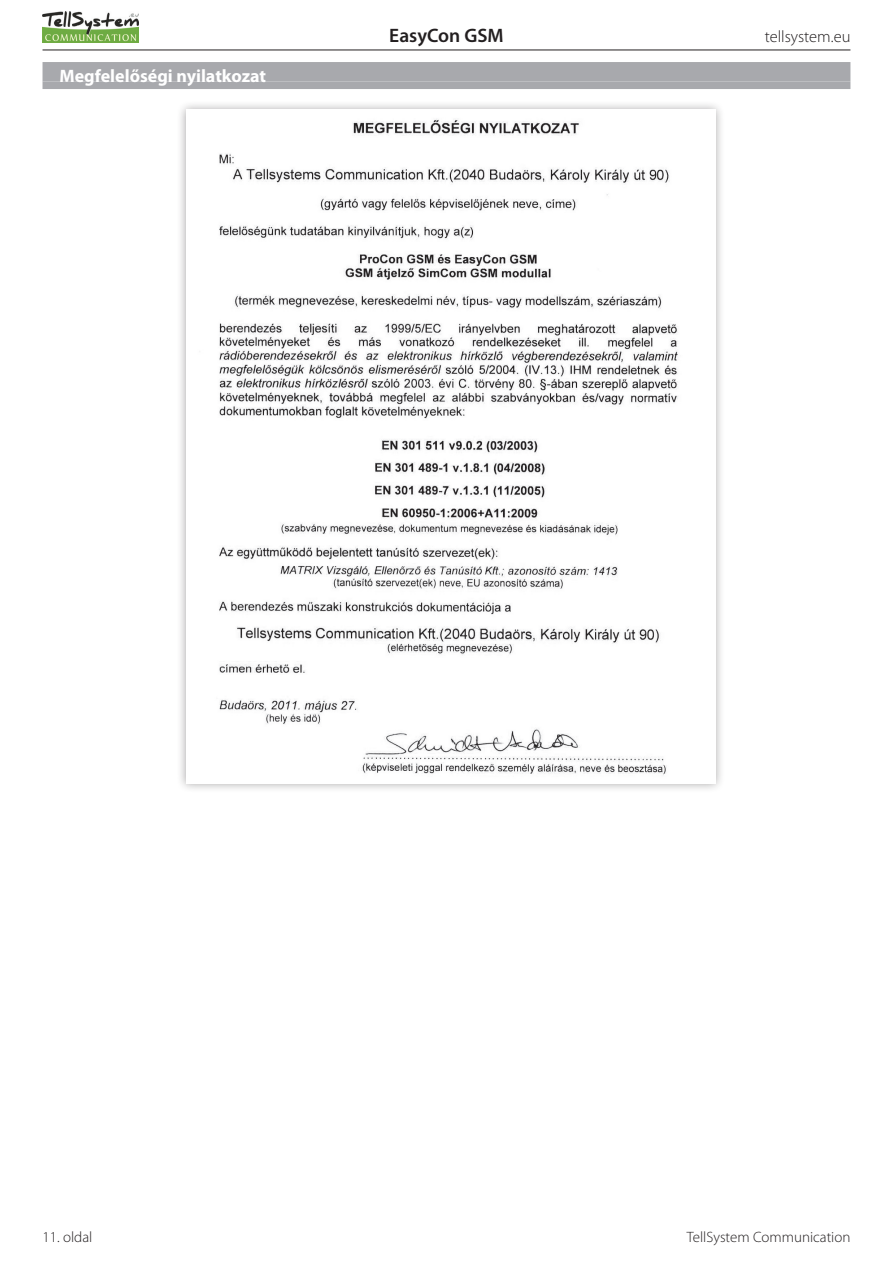
<style>
.page{position:relative;width:893px;height:1263px;background:#fff}
.page>*{position:absolute;margin:0;border:0;box-sizing:border-box;transform-origin:0 0}
.t1{font:600 19.5px "Myriad Pro";color:#231f20}
.t2{font:700 18px "Myriad Pro";color:#fff}
.t3{font:300 16.5px "Myriad Pro";color:#231f20}
.t4{font:300 15px "Myriad Pro";color:#231f20}
</style>
<div class="page">
<img style="left:43px;top:12px;width:96px;height:30px">
<hr style="left:43px;top:50px;width:807px;height:1px;background:#231f20">
<div style="left:43px;top:62px;width:807px;height:20px;background:#a8a9ad"></div>
<div style="left:43px;top:82px;width:807px;height:7px;background:#a8a9ad"></div>
<div style="left:177px;top:100px;width:548px;height:693px;background:#231f20;opacity:.4"></div>
<img style="left:186px;top:110px;width:529px;height:673px">
<p class="t2" style="left:60px;top:65px;width:208px">Megfelelőségi nyilatkozat</p>
<h1 class="t1" style="left:389px;top:25px;width:116px">EasyCon GSM</h1>
<p class="t3" style="left:765px;top:27px;width:87px">tellsystem.eu</p>
<p class="t4" style="left:43px;top:1229px;width:51px">11. oldal</p>
<p class="t4" style="left:687px;top:1229px;width:165px">TellSystem Communication</p>
</div>
